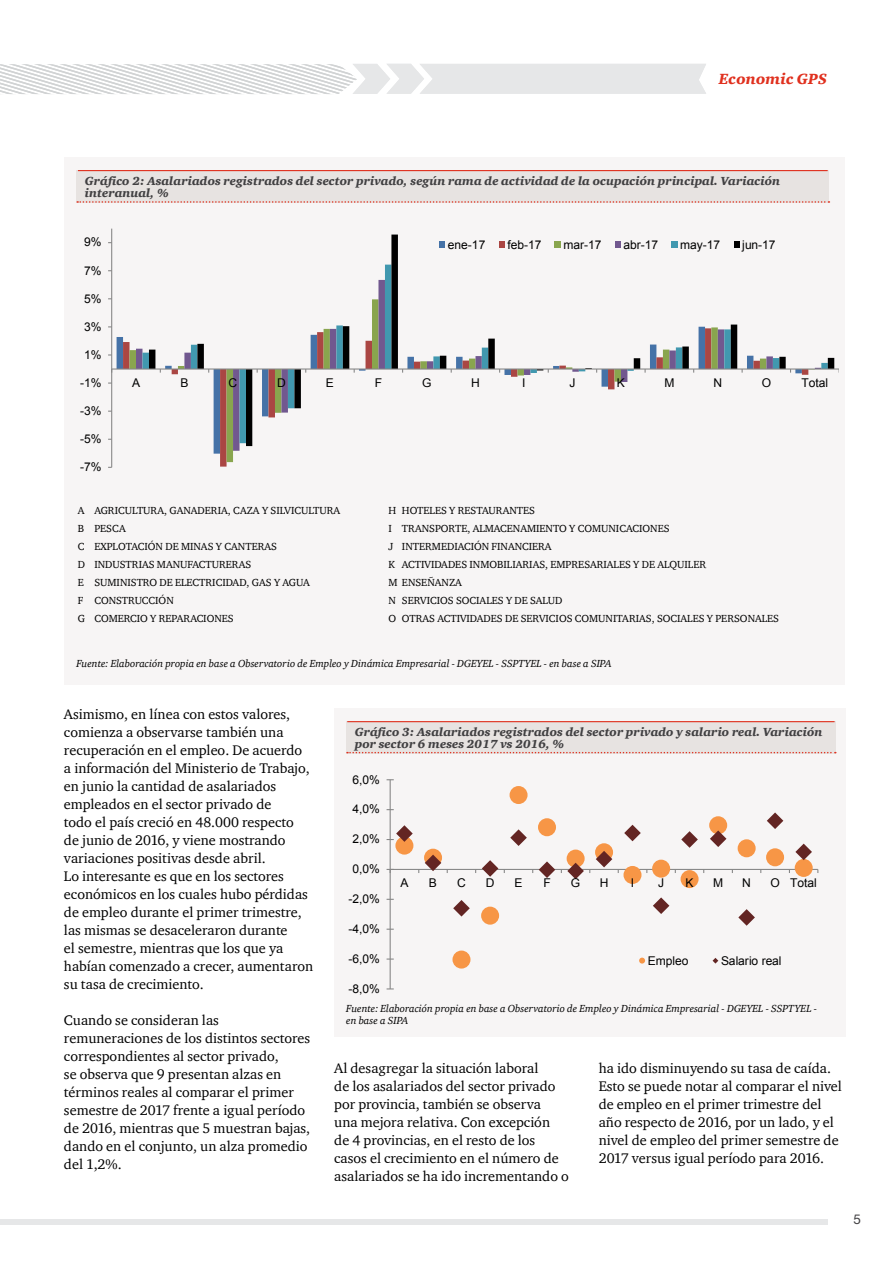
<style>
.page{position:relative;width:893px;height:1263px;background:#fff}
.page>*{position:absolute;margin:0;border:0;box-sizing:border-box;transform-origin:0 0}
.t1{font:italic 900 15.15px "ITC Charter Com";letter-spacing:.005em;color:#e0301e}
.t2{font:14.25px/18px "ITC Charter Com";color:#000}
.t3{font:13.5px "Helvetica Neue LT Std";color:#414042}
.t4{font:italic 900 12px/12px "ITC Charter Com";color:#414042}
.t5{font:12px "Arial";letter-spacing:-.005em;color:#000}
.t6{font:10.5px "ITC Charter Com";color:#000}
.t7{font:italic 10.5px/12px "ITC Charter Com";color:#000}
</style>
<div class="page">
<div style="left:0;top:1219px;width:828px;height:5px;background:#e6e7e8"></div>
<svg style="left:0;top:64px;width:706px;height:30px"></svg>
<div style="left:64px;top:157px;width:781px;height:528px;background:#f7f5f5"></div>
<div style="left:76px;top:170px;width:753px;height:33px;background:#e7e3e1"></div>
<svg style="left:77px;top:201px;width:749px;height:2px"></svg>
<hr style="left:78px;top:170px;width:750px;height:1px;background:#e0301e">
<div style="left:334px;top:708px;width:511px;height:328px;background:#f7f5f5"></div>
<div style="left:346px;top:721px;width:490px;height:32px;background:#e7e3e1"></div>
<svg style="left:347px;top:752px;width:489px;height:1px"></svg>
<hr style="left:347px;top:721px;width:488px;height:1px;background:#e0301e">
<svg style="left:149px;top:235px;width:685px;height:211px"></svg>
<hr style="left:111px;top:229px;width:1px;height:238px;background:#868686">
<hr style="left:112px;top:368px;width:727px;height:2px;background:#868686">
<svg style="left:439px;top:242px;width:6px;height:6px"></svg>
<svg style="left:499px;top:242px;width:6px;height:6px"></svg>
<svg style="left:555px;top:242px;width:6px;height:6px"></svg>
<svg style="left:615px;top:242px;width:6px;height:6px"></svg>
<svg style="left:672px;top:242px;width:6px;height:6px"></svg>
<svg style="left:734px;top:242px;width:6px;height:6px"></svg>
<hr style="left:390px;top:780px;width:1px;height:209px;background:#868686">
<hr style="left:390px;top:869px;width:428px;height:1px;background:#868686">
<div style="left:395px;top:837px;width:18px;height:18px;background:#f79646;border-radius:50%"></div>
<div style="left:424px;top:849px;width:18px;height:18px;background:#f79646;border-radius:50%"></div>
<div style="left:452px;top:950px;width:18px;height:18px;background:#f79646;border-radius:50%"></div>
<div style="left:481px;top:907px;width:18px;height:18px;background:#f79646;border-radius:50%"></div>
<div style="left:510px;top:786px;width:18px;height:18px;background:#f79646;border-radius:50%"></div>
<div style="left:538px;top:818px;width:18px;height:18px;background:#f79646;border-radius:50%"></div>
<div style="left:567px;top:849px;width:18px;height:18px;background:#f79646;border-radius:50%"></div>
<div style="left:595px;top:843px;width:18px;height:18px;background:#f79646;border-radius:50%"></div>
<div style="left:623px;top:866px;width:18px;height:18px;background:#f79646;border-radius:50%"></div>
<div style="left:652px;top:860px;width:18px;height:18px;background:#f79646;border-radius:50%"></div>
<div style="left:681px;top:870px;width:18px;height:18px;background:#f79646;border-radius:50%"></div>
<div style="left:709px;top:816px;width:18px;height:18px;background:#f79646;border-radius:50%"></div>
<div style="left:738px;top:839px;width:18px;height:18px;background:#f79646;border-radius:50%"></div>
<div style="left:766px;top:848px;width:18px;height:18px;background:#f79646;border-radius:50%"></div>
<div style="left:795px;top:859px;width:18px;height:18px;background:#f79646;border-radius:50%"></div>
<svg style="left:387px;top:825px;width:26px;height:17px"></svg>
<svg style="left:425px;top:855px;width:16px;height:16px"></svg>
<svg style="left:453px;top:900px;width:17px;height:16px"></svg>
<svg style="left:482px;top:860px;width:16px;height:17px"></svg>
<svg style="left:510px;top:829px;width:17px;height:17px"></svg>
<svg style="left:539px;top:861px;width:16px;height:17px"></svg>
<svg style="left:561px;top:863px;width:29px;height:16px"></svg>
<svg style="left:596px;top:851px;width:16px;height:16px"></svg>
<svg style="left:624px;top:825px;width:17px;height:16px"></svg>
<svg style="left:653px;top:897px;width:16px;height:17px"></svg>
<svg style="left:681px;top:831px;width:17px;height:17px"></svg>
<svg style="left:710px;top:830px;width:16px;height:17px"></svg>
<svg style="left:738px;top:909px;width:17px;height:17px"></svg>
<svg style="left:767px;top:812px;width:16px;height:17px"></svg>
<svg style="left:795px;top:844px;width:17px;height:16px"></svg>
<svg style="left:639px;top:958px;width:6px;height:5px"></svg>
<svg style="left:713px;top:958px;width:5px;height:5px"></svg>
<p class="t1" style="left:719px;top:70px;width:110px">Economic GPS</p>
<p class="t4" style="left:85px;top:175px;width:697px">Gráfico 2: Asalariados registrados del sector privado, según rama de actividad de la ocupación principal. Variación interanual, %</p>
<p class="t5" style="left:84px;top:234px;width:19px">9%</p>
<p class="t5" style="left:84px;top:262px;width:19px">7%</p>
<p class="t5" style="left:84px;top:291px;width:19px">5%</p>
<p class="t5" style="left:84px;top:319px;width:19px">3%</p>
<p class="t5" style="left:84px;top:347px;width:19px">1%</p>
<p class="t5" style="left:80px;top:375px;width:23px">-1%</p>
<p class="t5" style="left:80px;top:403px;width:23px">-3%</p>
<p class="t5" style="left:80px;top:431px;width:23px">-5%</p>
<p class="t5" style="left:80px;top:459px;width:23px">-7%</p>
<p class="t5" style="left:448px;top:236px;width:39px">ene-17</p>
<p class="t5" style="left:507px;top:236px;width:36px">feb-17</p>
<p class="t5" style="left:563px;top:236px;width:40px">mar-17</p>
<p class="t5" style="left:623px;top:236px;width:36px">abr-17</p>
<p class="t5" style="left:680px;top:236px;width:41px">may-17</p>
<p class="t5" style="left:742px;top:236px;width:35px">jun-17</p>
<p class="t5" style="left:132px;top:375px;width:10px">A</p>
<p class="t5" style="left:180px;top:375px;width:10px">B</p>
<p class="t5" style="left:229px;top:375px;width:10px">C</p>
<p class="t5" style="left:277px;top:375px;width:10px">D</p>
<p class="t5" style="left:326px;top:375px;width:10px">E</p>
<p class="t5" style="left:375px;top:375px;width:9px">F</p>
<p class="t5" style="left:422px;top:375px;width:11px">G</p>
<p class="t5" style="left:471px;top:375px;width:10px">H</p>
<p class="t5" style="left:522px;top:375px;width:5px">I</p>
<p class="t5" style="left:569px;top:375px;width:8px">J</p>
<p class="t5" style="left:617px;top:375px;width:10px">K</p>
<p class="t5" style="left:664px;top:375px;width:12px">M</p>
<p class="t5" style="left:713px;top:375px;width:10px">N</p>
<p class="t5" style="left:762px;top:375px;width:11px">O</p>
<p class="t5" style="left:801px;top:375px;width:28px">Total</p>
<p class="t6" style="left:78px;top:504px;width:264px">A AGRICULTURA, GANADERIA, CAZA Y SILVICULTURA</p>
<p class="t6" style="left:388px;top:504px;width:148px">H HOTELES Y RESTAURANTES</p>
<p class="t6" style="left:78px;top:522px;width:49px">B PESCA</p>
<p class="t6" style="left:388px;top:522px;width:283px">I TRANSPORTE, ALMACENAMIENTO Y COMUNICACIONES</p>
<p class="t6" style="left:78px;top:540px;width:201px">C EXPLOTACIÓN DE MINAS Y CANTERAS</p>
<p class="t6" style="left:388px;top:540px;width:165px">J INTERMEDIACIÓN FINANCIERA</p>
<p class="t6" style="left:78px;top:558px;width:175px">D INDUSTRIAS MANUFACTURERAS</p>
<p class="t6" style="left:388px;top:558px;width:319px">K ACTIVIDADES INMOBILIARIAS, EMPRESARIALES Y DE ALQUILER</p>
<p class="t6" style="left:78px;top:576px;width:233px">E SUMINISTRO DE ELECTRICIDAD, GAS Y AGUA</p>
<p class="t6" style="left:388px;top:576px;width:75px">M ENSEÑANZA</p>
<p class="t6" style="left:78px;top:594px;width:97px">F CONSTRUCCIÓN</p>
<p class="t6" style="left:388px;top:594px;width:175px">N SERVICIOS SOCIALES Y DE SALUD</p>
<p class="t6" style="left:78px;top:612px;width:157px">G COMERCIO Y REPARACIONES</p>
<p class="t6" style="left:388px;top:612px;width:392px">O OTRAS ACTIVIDADES DE SERVICIOS COMUNITARIAS, SOCIALES Y PERSONALES</p>
<p class="t7" style="left:76px;top:657px;width:537px">Fuente: Elaboración propia en base a Observatorio de Empleo y Dinámica Empresarial - DGEYEL - SSPTYEL - en base a SIPA</p>
<p class="t2" style="left:64px;top:705px;width:251px">Asimismo, en línea con estos valores, comienza a observarse también una recuperación en el empleo. De acuerdo<br>a información del Ministerio de Trabajo, en junio la cantidad de asalariados empleados en el sector privado de<br>todo el país creció en 48.000 respecto<br>de junio de 2016, y viene mostrando variaciones positivas desde abril.<br>Lo interesante es que en los sectores económicos en los cuales hubo pérdidas de empleo durante el primer trimestre, las mismas se desaceleraron durante<br>el semestre, mientras que los que ya habían comenzado a crecer, aumentaron su tasa de crecimiento.</p>
<p class="t2" style="left:64px;top:1011px;width:248px">Cuando se consideran las remuneraciones de los distintos sectores correspondientes al sector privado,<br>se observa que 9 presentan alzas en términos reales al comparar el primer semestre de 2017 frente a igual período de 2016, mientras que 5 muestran bajas, dando en el conjunto, un alza promedio del 1,2%.</p>
<p class="t4" style="left:355px;top:725px;width:469px">Gráfico 3: Asalariados registrados del sector privado y salario real. Variación por sector 6 meses 2017 vs 2016, %</p>
<p class="t5" style="left:353px;top:771px;width:29px">6,0%</p>
<p class="t5" style="left:353px;top:801px;width:29px">4,0%</p>
<p class="t5" style="left:353px;top:831px;width:29px">2,0%</p>
<p class="t5" style="left:353px;top:861px;width:29px">0,0%</p>
<p class="t5" style="left:400px;top:875px;width:10px">A</p>
<p class="t5" style="left:429px;top:875px;width:10px">B</p>
<p class="t5" style="left:457px;top:875px;width:10px">C</p>
<p class="t5" style="left:486px;top:875px;width:10px">D</p>
<p class="t5" style="left:514px;top:875px;width:10px">E</p>
<p class="t5" style="left:543px;top:875px;width:9px">F</p>
<p class="t5" style="left:571px;top:875px;width:11px">G</p>
<p class="t5" style="left:600px;top:875px;width:10px">H</p>
<p class="t5" style="left:631px;top:875px;width:5px">I</p>
<p class="t5" style="left:658px;top:875px;width:8px">J</p>
<p class="t5" style="left:686px;top:875px;width:10px">K</p>
<p class="t5" style="left:713px;top:875px;width:12px">M</p>
<p class="t5" style="left:742px;top:875px;width:10px">N</p>
<p class="t5" style="left:770px;top:875px;width:48px">O Total</p>
<p class="t5" style="left:349px;top:891px;width:33px">-2,0%</p>
<p class="t5" style="left:349px;top:921px;width:33px">-4,0%</p>
<p class="t5" style="left:349px;top:951px;width:33px">-6,0%</p>
<p class="t5" style="left:648px;top:952px;width:42px">Empleo</p>
<p class="t5" style="left:721px;top:952px;width:62px">Salario real</p>
<p class="t7" style="left:346px;top:1003px;width:472px">Fuente: Elaboración propia en base a Observatorio de Empleo y Dinámica Empresarial - DGEYEL - SSPTYEL - en base a SIPA</p>
<p class="t5" style="left:349px;top:980px;width:33px">-8,0%</p>
<p class="t2" style="left:334px;top:1059px;width:236px">Al desagregar la situación laboral<br>de los asalariados del sector privado por provincia, también se observa<br>una mejora relativa. Con excepción<br>de 4 provincias, en el resto de los casos el crecimiento en el número de asalariados se ha ido incrementando o</p>
<p class="t2" style="left:599px;top:1059px;width:245px">ha ido disminuyendo su tasa de caída.<br>Esto se puede notar al comparar el nivel de empleo en el primer trimestre del año respecto de 2016, por un lado, y el nivel de empleo del primer semestre de 2017 versus igual período para 2016.</p>
<p class="t3" style="left:853px;top:1211px;width:9px">5</p>
</div>
